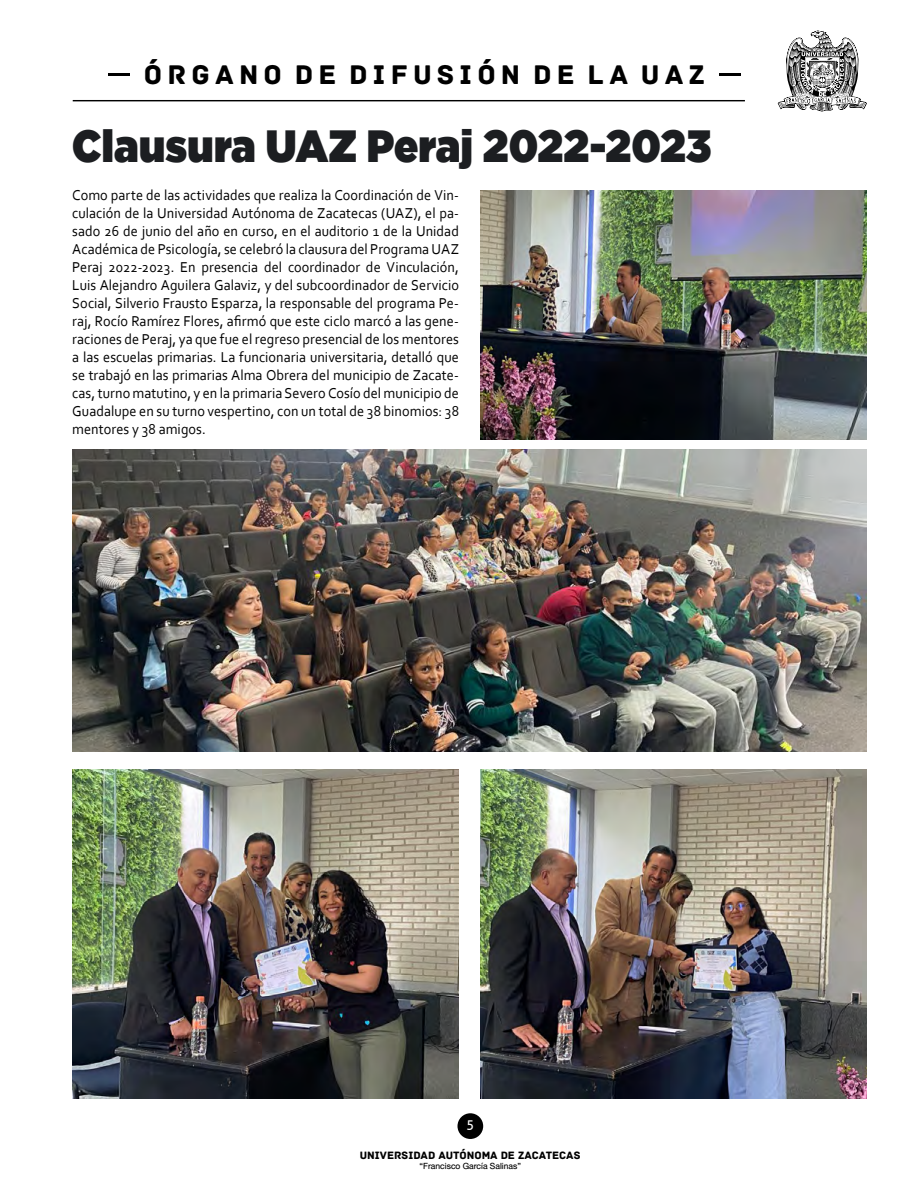
<style>
.page{position:relative;width:918px;height:1188px;background:#fff}
.page>*{position:absolute;margin:0;border:0;box-sizing:border-box;transform-origin:0 0}
.t1{font:900 45px "Gotham";letter-spacing:.005em;color:#1c1e21;scale:.9 1}
.t2{font:28.35px "Archive";letter-spacing:.185em;color:#000}
.t3{font:15px/18px "Corbel";letter-spacing:.005em;color:#000;text-align:justify;scale:.95 1}
.t4{font:13.5px "Aller";color:#fff;scale:.95 1}
.t5{font:11.25px "Archive";color:#000}
.t6{font:8.55px "Alte Haas Grotesk";color:#000}
</style>
<div class="page">
<hr style="left:108px;top:73px;width:21px;height:3px;background:#000">
<hr style="left:73px;top:100px;width:672px;height:1px;background:#000">
<svg style="left:778px;top:31px;width:89px;height:81px"></svg>
<hr style="left:719px;top:73px;width:22px;height:3px;background:#000">
<div style="left:457px;top:1113px;width:26px;height:26px;background:#000;border-radius:50%"></div>
<img style="left:480px;top:190px;width:387px;height:249px">
<img style="left:72px;top:450px;width:795px;height:302px">
<img style="left:72px;top:770px;width:387px;height:329px">
<img style="left:480px;top:770px;width:387px;height:329px">
<h2 class="t2" style="left:144px;top:58px;width:562px">ÓRGANO DE DIFUSIÓN DE LA UAZ</h2>
<h1 class="t1" style="left:72px;top:114px;width:712px">Clausura UAZ Peraj 2022-2023</h1>
<p class="t3" style="left:72px;top:186px;width:409px">Como parte de las actividades que realiza la Coordinación de Vin&shy;culación de la Universidad Autónoma de Zacatecas (UAZ), el pa&shy;sado 26 de junio del año en curso, en el auditorio 1 de la Unidad Académica de Psicología, se celebró la clausura del Programa UAZ Peraj 2022-2023. En presencia del coordinador de Vinculación, Luis Alejandro Aguilera Galaviz, y del subcoordinador de Servicio Social, Silverio Frausto Esparza, la responsable del programa Pe&shy;raj, Rocío Ramírez Flores, afirmó que este ciclo marcó a las gene&shy;raciones de Peraj, ya que fue el regreso presencial de los mentores a las escuelas primarias. La funcionaria universitaria, detalló que se trabajó en las primarias Alma Obrera del municipio de Zacate&shy;cas, turno matutino, y en la primaria Severo Cosío del municipio de Guadalupe en su turno vespertino, con un total de 38 binomios: 38 mentores y 38 amigos.</p>
<p class="t4" style="left:467px;top:1116px;width:10px">5</p>
<p class="t5" style="left:360px;top:1148px;width:222px">UNIVERSIDAD AUTÓNOMA DE ZACATECAS</p>
<p class="t6" style="left:420px;top:1161px;width:103px">“Francisco García Salinas”</p>
</div>
